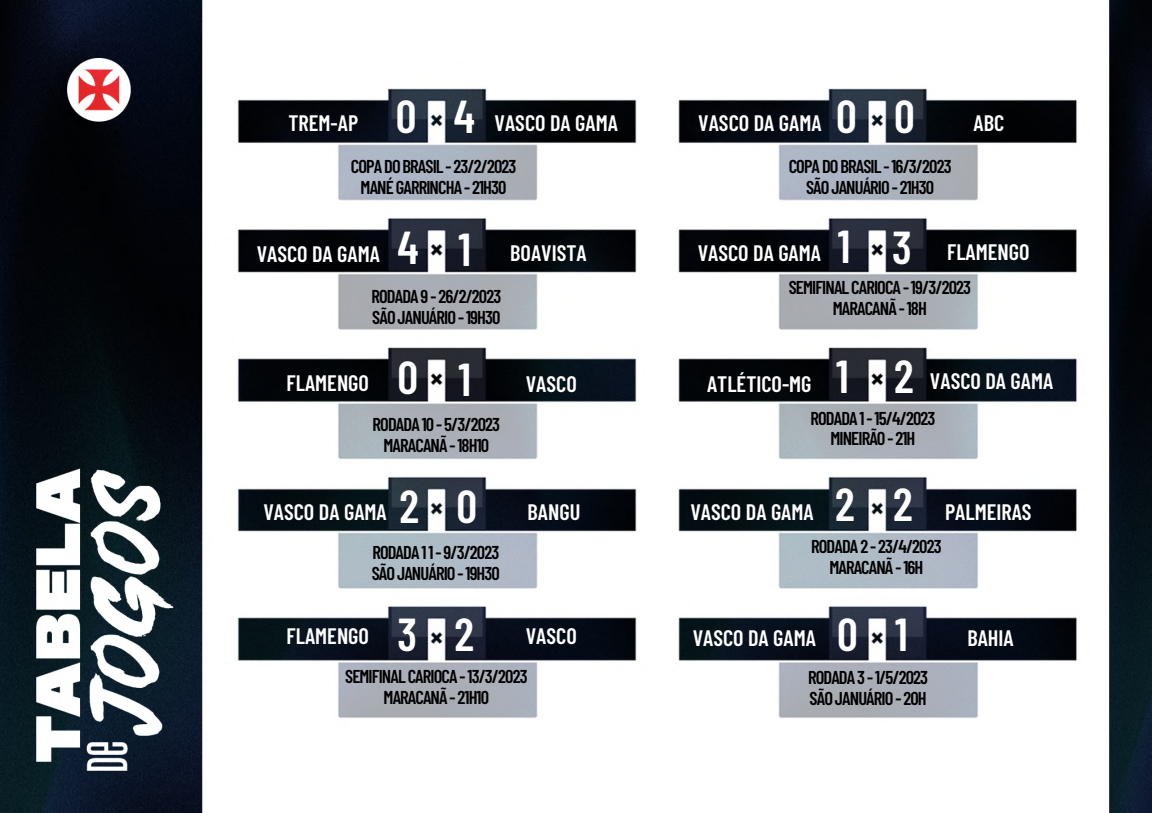
<style>
.page{position:relative;width:1152px;height:813px;background:#fff}
.page>*{position:absolute;margin:0;border:0;box-sizing:border-box;transform-origin:0 0}
.t1{font:600 46.05px "Barlow Condensed";color:#fff}
.t2{font:600 22.27px "Barlow Condensed";color:#fff}
.t3{font:600 18.52px/20.9px "Barlow Condensed";letter-spacing:-.05em;color:#000;text-align:center}
.s1{font-size:46.05px}
</style>
<div class="page">
<img style="left:0;top:0;width:1152px;height:812px">
<p class="t2" style="left:289px;top:108px;width:331px">TREM-AP <span class="s1">0 4</span> VASCO DA GAMA</p>
<p class="t3" style="left:351px;top:155px;width:167px">COPADOBRASIL -23/2/2023<br>MANÉGARRINCHA-21H30</p>
<p class="t2" style="left:257px;top:239px;width:125px">VASCO DA GAMA</p>
<h1 class="t1" style="left:397px;top:219px;width:75px">4 1</h1>
<p class="t3" style="left:371px;top:285px;width:131px;text-align:left">RODADA9-26/2/2023<br>SÃOJANUÁRIO-19H30</p>
<p class="t2" style="left:510px;top:238px;width:78px">BOAVISTA</p>
<h1 class="t1" style="left:397px;top:349px;width:75px">0 1</h1>
<p class="t2" style="left:287px;top:369px;width:84px">FLAMENGO</p>
<p class="t2" style="left:526px;top:369px;width:52px">VASCO</p>
<p class="t3" style="left:373px;top:413px;width:129px">RODADA10-5/3/2023<br>MARACANÃ-18H10</p>
<h1 class="t1" style="left:399px;top:476px;width:79px">2 0</h1>
<p class="t2" style="left:263px;top:497px;width:125px">VASCO DA GAMA</p>
<p class="t2" style="left:528px;top:497px;width:54px">BANGU</p>
<p class="t3" style="left:372px;top:541px;width:130px;text-align:left">RODADA11-9/3/2023<br>SÃOJANUÁRIO-19H30</p>
<h1 class="t1" style="left:397px;top:604px;width:78px">3 2</h1>
<p class="t2" style="left:287px;top:621px;width:84px">FLAMENGO</p>
<p class="t2" style="left:526px;top:622px;width:52px">VASCO</p>
<p class="t3" style="left:345px;top:665px;width:184px">SEMIFINALCARIOCA-13/3/2023<br>MARACANÃ-21H10</p>
<h1 class="t1" style="left:836px;top:87px;width:80px">0 0</h1>
<p class="t2" style="left:698px;top:108px;width:125px">VASCO DA GAMA</p>
<p class="t2" style="left:974px;top:108px;width:32px">ABC</p>
<p class="t3" style="left:789px;top:155px;width:164px">COPADOBRASIL -16/3/2023<br>SÃOJANUÁRIO-21H30</p>
<h1 class="t1" style="left:838px;top:217px;width:75px">1 3</h1>
<p class="t2" style="left:698px;top:238px;width:125px">VASCO DA GAMA</p>
<p class="t2" style="left:947px;top:238px;width:84px">FLAMENGO</p>
<p class="t3" style="left:789px;top:276px;width:184px">SEMIFINALCARIOCA-19/3/2023<br>MARACANÃ-18H</p>
<h1 class="t1" style="left:836px;top:346px;width:79px">1 2</h1>
<p class="t2" style="left:707px;top:369px;width:106px">ATLÉTICO-MG</p>
<p class="t2" style="left:930px;top:366px;width:125px">VASCO DA GAMA</p>
<p class="t3" style="left:811px;top:406px;width:126px">RODADA1-15/4/2023<br>MINEIRÃO-21H</p>
<h1 class="t1" style="left:835px;top:474px;width:79px">2 2</h1>
<p class="t2" style="left:690px;top:497px;width:125px">VASCO DA GAMA</p>
<p class="t2" style="left:945px;top:497px;width:88px">PALMEIRAS</p>
<p class="t3" style="left:811px;top:535px;width:132px">RODADA2-23/4/2023<br>MARACANÃ-16H</p>
<h1 class="t1" style="left:837px;top:604px;width:72px">0 1</h1>
<p class="t2" style="left:693px;top:623px;width:125px">VASCO DA GAMA</p>
<p class="t2" style="left:967px;top:623px;width:48px">BAHIA</p>
<p class="t3" style="left:808px;top:665px;width:122px;text-align:left">RODADA3-1/5/2023<br>SÃOJANUÁRIO-20H</p>
</div>
